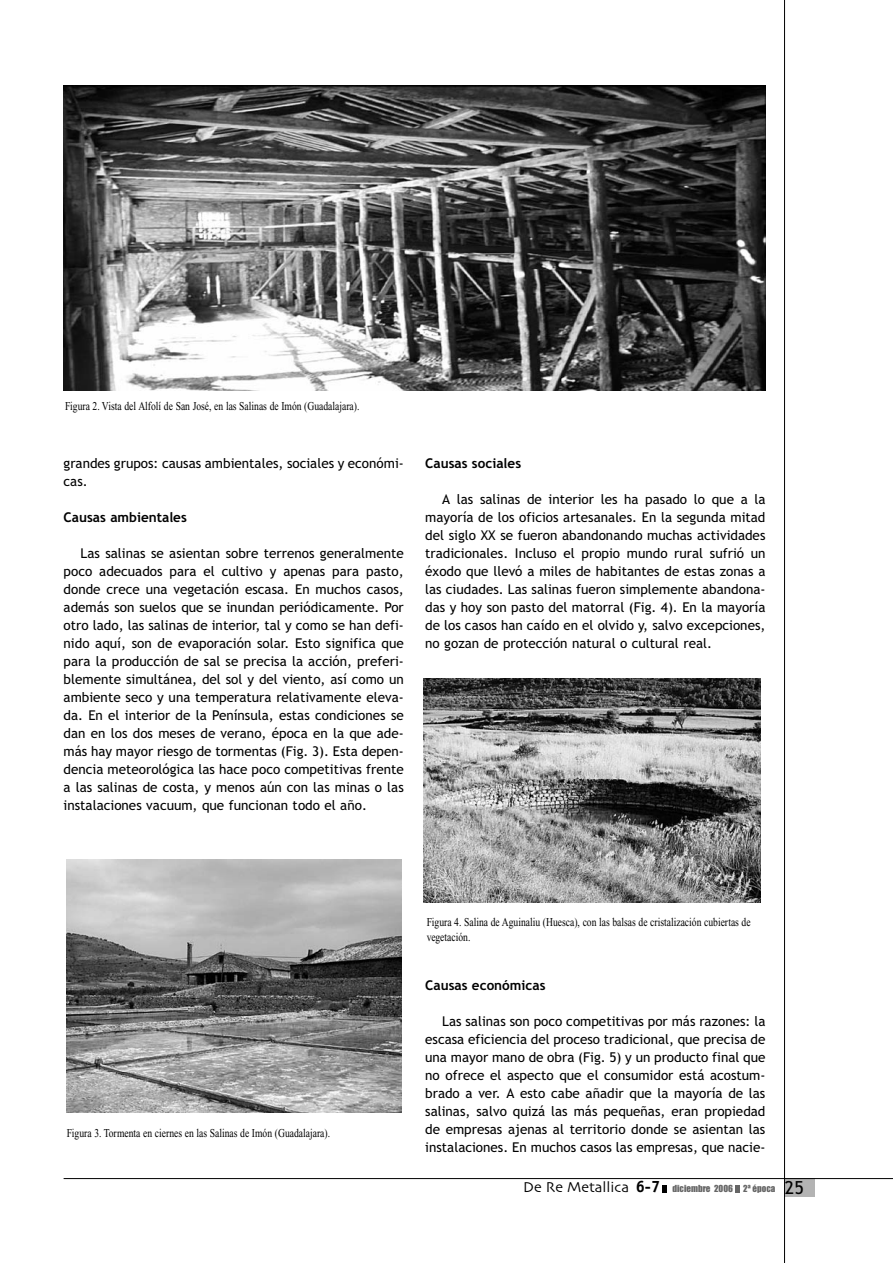
<style>
.page{position:relative;width:893px;height:1263px;background:#fff}
.page>*{position:absolute;margin:0;border:0;box-sizing:border-box;transform-origin:0 0}
.t1{font:13.5px/18px "Trebuchet MS";color:#000;text-align:justify}
.t2{font:700 13.5px "Trebuchet MS";color:#000}
.t3{font:12px/15px "Times New Roman";color:#000;scale:.8 1}
.t4{font:9px "Impact";color:#666}
.s1{font-family:"Skia";font-size:15px;color:#000}
.s2{font-family:"Officina Sans";font-weight:700;font-size:16.5px;color:#000}
.s3{font-family:"Trebuchet MS";font-size:18px;color:#000}
</style>
<div class="page">
<div style="left:784px;top:1179px;width:31px;height:18px;background:#b3b3b3"></div>
<hr style="left:64px;top:1178px;width:828px;height:1px;background:#000">
<svg style="left:662px;top:1185px;width:5px;height:7px"></svg>
<svg style="left:735px;top:1185px;width:5px;height:7px"></svg>
<img style="left:64px;top:85px;width:701px;height:306px">
<img style="left:66px;top:859px;width:335px;height:254px">
<hr style="left:784px;top:0;width:1px;height:1263px;background:#000">
<img style="left:423px;top:678px;width:337px;height:225px">
<p class="t3" style="left:65px;top:399px;width:369px">Figura 2. Vista del Alfolí de San José, en las Salinas de Imón (Guadalajara).</p>
<p class="t1" style="left:64px;top:455px;width:342px">grandes grupos: causas ambientales, sociales y económi&shy;cas.</p>
<p class="t2" style="left:64px;top:509px;width:125px">Causas ambientales</p>
<p class="t1" style="left:64px;top:545px;width:342px;text-indent:17px">Las salinas se asientan sobre terrenos generalmente poco adecuados para el cultivo y apenas para pasto, donde crece una vegetación escasa. En muchos casos, además son suelos que se inundan periódicamente. Por otro lado, las salinas de interior, tal y como se han defi&shy;nido aquí, son de evaporación solar. Esto significa que para la producción de sal se precisa la acción, preferi&shy;blemente simultánea, del sol y del viento, así como un ambiente seco y una temperatura relativamente eleva&shy;da. En el interior de la Península, estas condiciones se dan en los dos meses de verano, época en la que ade&shy;más hay mayor riesgo de tormentas (Fig. 3). Esta depen&shy;dencia meteorológica las hace poco competitivas frente a las salinas de costa, y menos aún con las minas o las instalaciones vacuum, que funcionan todo el año.</p>
<p class="t2" style="left:425px;top:455px;width:97px">Causas sociales</p>
<p class="t1" style="left:425px;top:491px;width:342px;text-indent:17px">A las salinas de interior les ha pasado lo que a la mayoría de los oficios artesanales. En la segunda mitad del siglo XX se fueron abandonando muchas actividades tradicionales. Incluso el propio mundo rural sufrió un éxodo que llevó a miles de habitantes de estas zonas a las ciudades. Las salinas fueron simplemente abandona&shy;das y hoy son pasto del matorral (Fig. 4). En la mayoría de los casos han caído en el olvido y, salvo excepciones, no gozan de protección natural o cultural real.</p>
<p class="t3" style="left:67px;top:1126px;width:330px">Figura 3. Tormenta en ciernes en las Salinas de Imón (Guadalajara).</p>
<p class="t3" style="left:426px;top:915px;width:406px">Figura 4. Salina de Aguinaliu (Huesca), con las balsas de cristalización cubiertas de vegetación.</p>
<p class="t2" style="left:425px;top:977px;width:122px">Causas económicas</p>
<p class="t1" style="left:425px;top:1013px;width:342px;text-indent:17px">Las salinas son poco competitivas por más razones: la escasa eficiencia del proceso tradicional, que precisa de una mayor mano de obra (Fig. 5) y un producto final que no ofrece el aspecto que el consumidor está acostum&shy;brado a ver. A esto cabe añadir que la mayoría de las salinas, salvo quizá las más pequeñas, eran propiedad de empresas ajenas al territorio donde se asientan las instalaciones. En muchos casos las empresas, que nacie-</p>
<p class="t4" style="left:523px;top:1186px;width:282px"><span class="s1">De Re Metallica</span> <span class="s2">6-7</span> diciembre 2006 2ª época <span class="s3">25</span></p>
</div>
